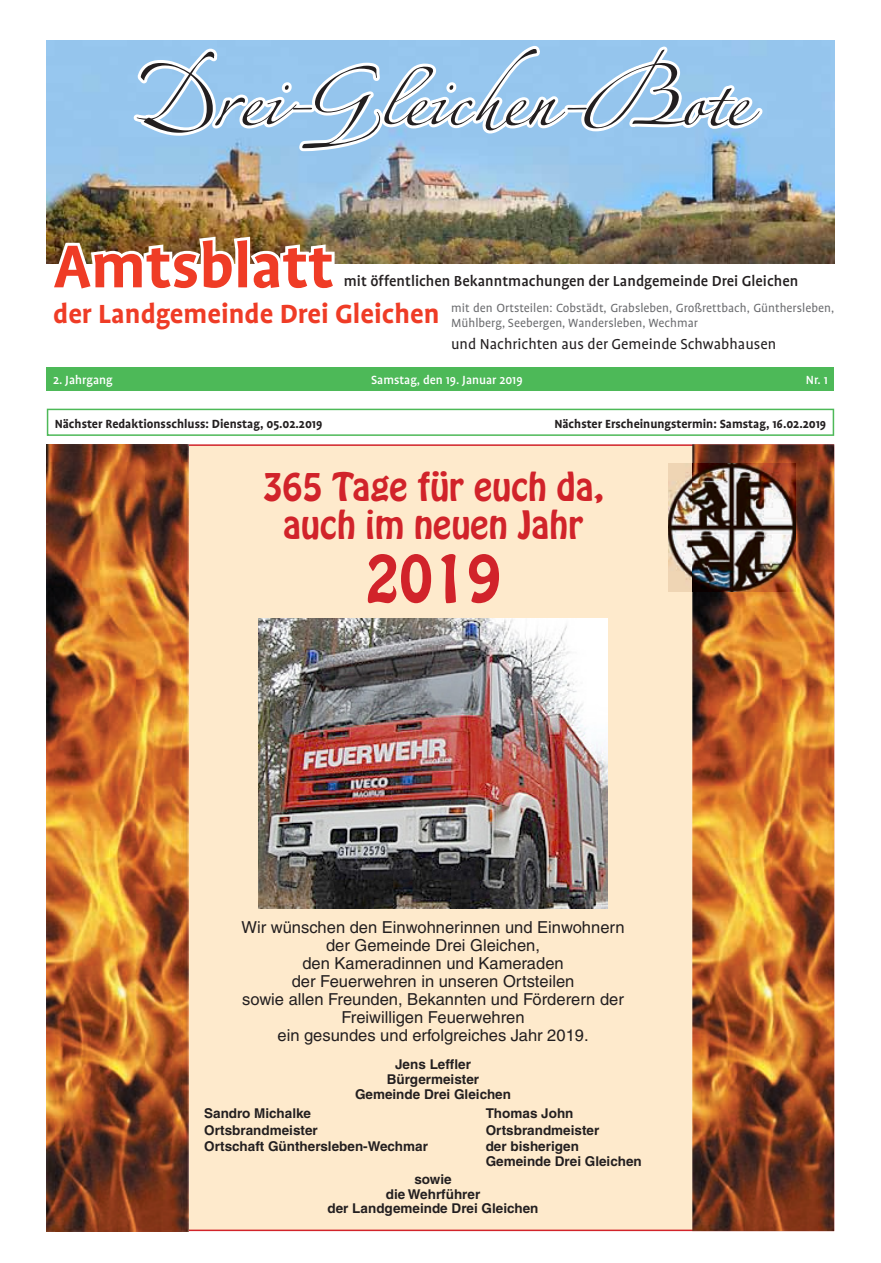
<style>
.page{position:relative;width:881px;height:1263px;background:#fff}
.page>*{position:absolute;margin:0;border:0;box-sizing:border-box;transform-origin:0 0}
.t1{font:109.5px "Linotype Zapfino Three";color:#231f20}
.t2{font:700 69px "Profile OT";color:#ef3c26}
.t3{font:58.5px "Hobo";color:#d1232a}
.t4{font:34.5px/37.7px "Hobo";color:#d1232a;text-align:center}
.t5{font:700 30px "Profile OT";color:#ef3c26}
.t6{font:16.5px/18px "Helvetica LT";color:#231f20;text-align:center}
.t7{font:500 16.5px "Profile OT";color:#231f20}
.t8{font:16.5px "Profile OT";color:#231f20}
.t9{font:700 13.5px/14.7px "Helvetica LT";color:#231f20;text-align:center}
.t10{font:13.5px/14.7px "Profile OT";color:#6c6d70}
.t11{font:700 13.5px "Profile OT";color:#231f20}
.t12{font:500 13.5px "Profile OT";color:#fff}
</style>
<div class="page">
<div style="left:189px;top:444px;width:503px;height:787px;background:#feeacc"></div>
<img style="left:47px;top:444px;width:142px;height:787px">
<img style="left:258px;top:618px;width:349px;height:291px">
<svg style="left:47px;top:409px;width:786px;height:27px"></svg>
<div style="left:47px;top:367px;width:786px;height:24px;background:#4db958"></div>
<img style="left:47px;top:40px;width:786px;height:223px">
<img style="left:50px;top:237px;width:286px;height:27px">
<svg style="left:134px;top:46px;width:628px;height:105px"></svg>
<img style="left:692px;top:444px;width:141px;height:787px">
<img style="left:668px;top:463px;width:127px;height:128px">
<h1 class="t1" style="left:131px;top:22px;width:620px">Drei-Gleichen-Bote</h1>
<h2 class="t2" style="left:53px;top:227px;width:282px">Amtsblatt</h2>
<h3 class="t5" style="left:53px;top:297px;width:387px">der Landgemeinde Drei Gleichen</h3>
<p class="t7" style="left:344px;top:272px;width:456px">mit öffentlichen Bekanntmachungen der Landgemeinde Drei Gleichen</p>
<p class="t10" style="left:451px;top:301px;width:384px">mit den Ortsteilen: Cobstädt, Grabsleben, Großrettbach, Günthersleben,<br>Mühlberg, Seebergen, Wandersleben, Wechmar</p>
<p class="t8" style="left:451px;top:334px;width:326px">und Nachrichten aus der Gemeinde Schwabhausen</p>
<p class="t12" style="left:53px;top:372px;width:61px">2. Jahrgang</p>
<p class="t12" style="left:371px;top:372px;width:153px">Samstag, den 19. Januar 2019</p>
<p class="t12" style="left:805px;top:372px;width:23px">Nr. 1</p>
<p class="t11" style="left:55px;top:416px;width:269px">Nächster Redaktionsschluss: Dienstag, 05.02.2019</p>
<p class="t11" style="left:554px;top:416px;width:273px">Nächster Erscheinungstermin: Samstag, 16.02.2019</p>
<h3 class="t4" style="left:262px;top:468px;width:342px">365 Tage für euch da, auch im neuen Jahr</h3>
<h3 class="t3" style="left:365px;top:538px;width:137px">2019</h3>
<p class="t6" style="left:241px;top:918px;width:384px">Wir wünschen den Einwohnerinnen und Einwohnern der Gemeinde Drei Gleichen,<br>den Kameradinnen und Kameraden<br>der Feuerwehren in unseren Ortsteilen<br>sowie allen Freunden, Bekannten und Förderern der Freiwilligen Feuerwehren<br>ein gesundes und erfolgreiches Jahr 2019.</p>
<p class="t9" style="left:355px;top:1057px;width:157px">Jens Leffler<br>Bürgermeister<br>Gemeinde Drei Gleichen</p>
<p class="t9" style="left:204px;top:1106px;width:108px">Sandro Michalke</p>
<p class="t9" style="left:485px;top:1106px;width:89px">Thomas John</p>
<p class="t9" style="left:204px;top:1122px;width:115px">Ortsbrandmeister</p>
<p class="t9" style="left:485px;top:1122px;width:115px">Ortsbrandmeister</p>
<p class="t9" style="left:204px;top:1139px;width:225px">Ortschaft Günthersleben-Wechmar</p>
<p class="t9" style="left:485px;top:1139px;width:157px;text-align:left">der bisherigen<br>Gemeinde Drei Gleichen</p>
<p class="t9" style="left:327px;top:1172px;width:212px">sowie<br>die Wehrführer<br>der Landgemeinde Drei Gleichen</p>
</div>
